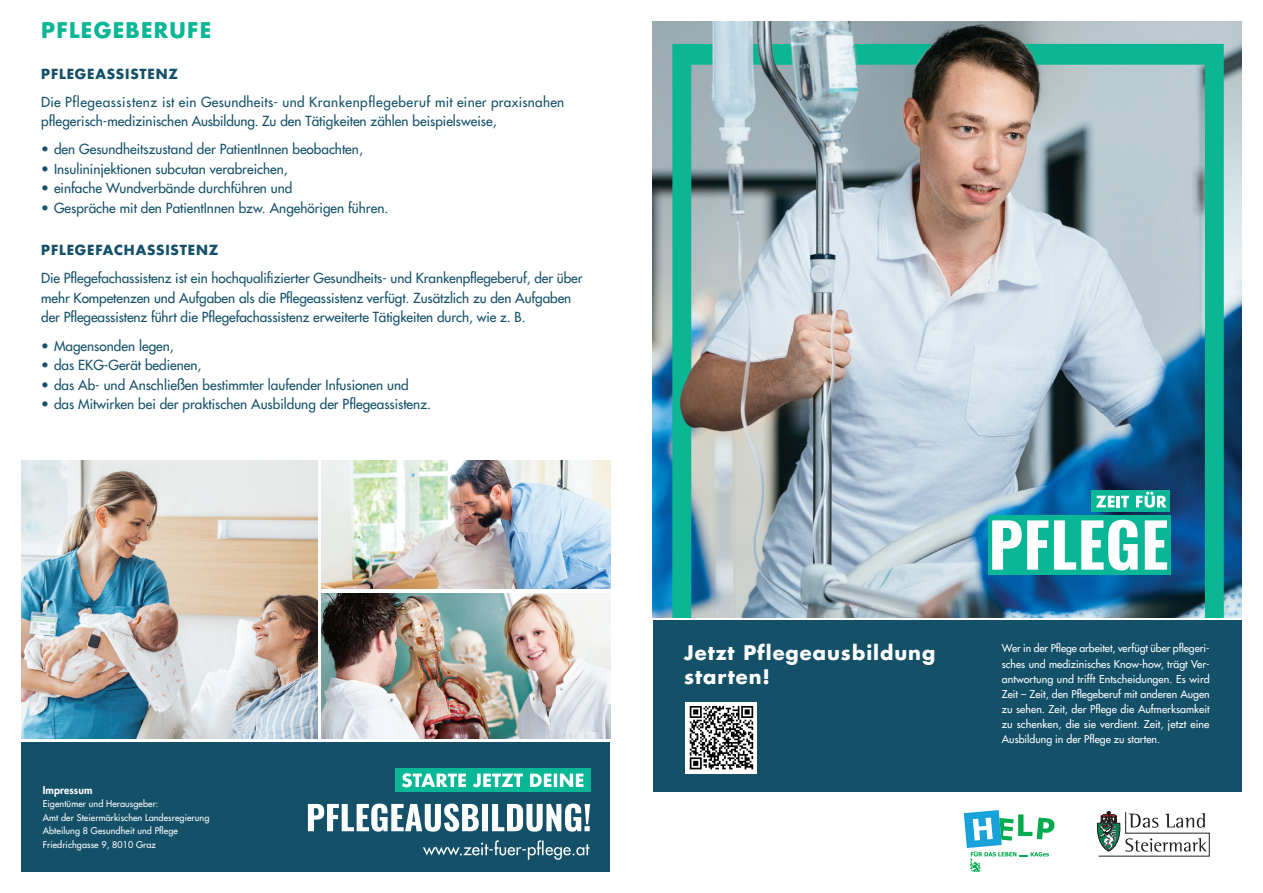
<style>
.page{position:relative;width:1263px;height:893px;background:#fff}
.page>*{position:absolute;margin:0;border:0;box-sizing:border-box;transform-origin:0 0}
.t1{font:700 21px "Futura LT";letter-spacing:.06em;color:#09b695}
.t2{font:700 19.5px/24.2px "Futura LT";letter-spacing:.05em;color:#fff}
.t3{font:13.5px/19.5px "Futura LT";color:#145169}
.t4{font:13.5px/19.5px "Futura LT";letter-spacing:.02em;color:#145169}
.t5{font:700 13.5px "Futura LT";letter-spacing:.06em;color:#145169}
.t6{font:10.5px/15px "Futura LT";color:#fff;text-align:justify}
.t7{font:800 10.5px "Futura LT";letter-spacing:.01em;color:#fff}
.t8{font:9px/13.5px "Futura LT";letter-spacing:.01em;color:#fff}
</style>
<div class="page">
<div style="left:653px;top:621px;width:589px;height:171px;background:#145169"></div>
<svg style="left:1097px;top:811px;width:113px;height:45px"></svg>
<svg style="left:964px;top:810px;width:90px;height:62px"></svg>
<div style="left:686px;top:702px;width:71px;height:71px;background:linear-gradient(to right,#fff,#fff)"></div>
<svg style="left:690px;top:706px;width:63px;height:63px;background:#828382"></svg>
<img style="left:653px;top:21px;width:589px;height:597px">
<div style="left:1091px;top:490px;width:79px;height:21px;background:#09b695"></div>
<svg style="left:1096px;top:496px;width:33px;height:11px"></svg>
<svg style="left:1136px;top:492px;width:31px;height:16px"></svg>
<div style="left:988px;top:515px;width:182px;height:60px;background:#09b695"></div>
<svg style="left:992px;top:520px;width:56px;height:50px"></svg>
<svg style="left:1054px;top:520px;width:83px;height:50px"></svg>
<svg style="left:1145px;top:520px;width:22px;height:50px"></svg>
<div style="left:21px;top:742px;width:589px;height:130px;background:#145169"></div>
<svg style="left:423px;top:840px;width:167px;height:20px"></svg>
<svg style="left:308px;top:803px;width:282px;height:29px"></svg>
<div style="left:395px;top:768px;width:195px;height:24px;background:#09b695"></div>
<svg style="left:402px;top:773px;width:181px;height:14px"></svg>
<img style="left:21px;top:461px;width:297px;height:277px">
<img style="left:322px;top:461px;width:288px;height:128px">
<img style="left:322px;top:593px;width:288px;height:145px">
<h1 class="t1" style="left:41px;top:16px;width:172px">PFLEGEBERUFE</h1>
<p class="t5" style="left:41px;top:64px;width:138px">PFLEGEASSISTENZ</p>
<p class="t4" style="left:41px;top:92px;width:525px">Die Pflegeassistenz ist ein Gesundheits- und Krankenpflegeberuf mit einer praxisnahen pflegerisch-medizinischen Ausbildung. Zu den Tätigkeiten zählen beispielsweise,</p>
<p class="t3" style="left:41px;top:139px;width:323px">• den Gesundheitszustand der PatientInnen beobachten,</p>
<p class="t3" style="left:41px;top:159px;width:248px">• Insulininjektionen subcutan verabreichen,</p>
<p class="t3" style="left:41px;top:179px;width:253px">• einfache Wundverbände durchführen und</p>
<p class="t3" style="left:41px;top:198px;width:349px">• Gespräche mit den PatientInnen bzw. Angehörigen führen.</p>
<p class="t5" style="left:41px;top:241px;width:179px">PFLEGEFACHASSISTENZ</p>
<p class="t3" style="left:41px;top:268px;width:543px">Die Pflegefachassistenz ist ein hochqualifizierter Gesundheits- und Krankenpflegeberuf, der über mehr Kompetenzen und Aufgaben als die Pflegeassistenz verfügt. Zusätzlich zu den Aufgaben der Pflegeassistenz führt die Pflegefachassistenz erweiterte Tätigkeiten durch, wie z. B.</p>
<p class="t3" style="left:41px;top:336px;width:134px">• Magensonden legen,</p>
<p class="t3" style="left:41px;top:355px;width:162px">• das EKG-Gerät bedienen,</p>
<p class="t3" style="left:41px;top:375px;width:369px">• das Ab- und Anschließen bestimmter laufender Infusionen und</p>
<p class="t3" style="left:41px;top:394px;width:391px">• das Mitwirken bei der praktischen Ausbildung der Pflegeassistenz.</p>
<p class="t7" style="left:43px;top:783px;width:51px">Impressum</p>
<p class="t8" style="left:43px;top:797px;width:168px">Eigentümer und Herausgeber:<br>Amt der Steiermärkischen Landesregierung Abteilung 8 Gesundheit und Pflege Friedrichgasse 9, 8010 Graz</p>
<h2 class="t2" style="left:684px;top:640px;width:253px">Jetzt Pflegeausbildung starten!</h2>
<p class="t6" style="left:1002px;top:641px;width:209px">Wer in der Pflege arbeitet, verfügt über pflegeri&shy;sches und medizinisches Know-how, trägt Ver&shy;antwortung und trifft Entscheidungen. Es wird Zeit – Zeit, den Pflegeberuf mit anderen Augen zu sehen. Zeit, der Pflege die Aufmerksamkeit zu schenken, die sie verdient. Zeit, jetzt eine Ausbildung in der Pflege zu starten.</p>
</div>
